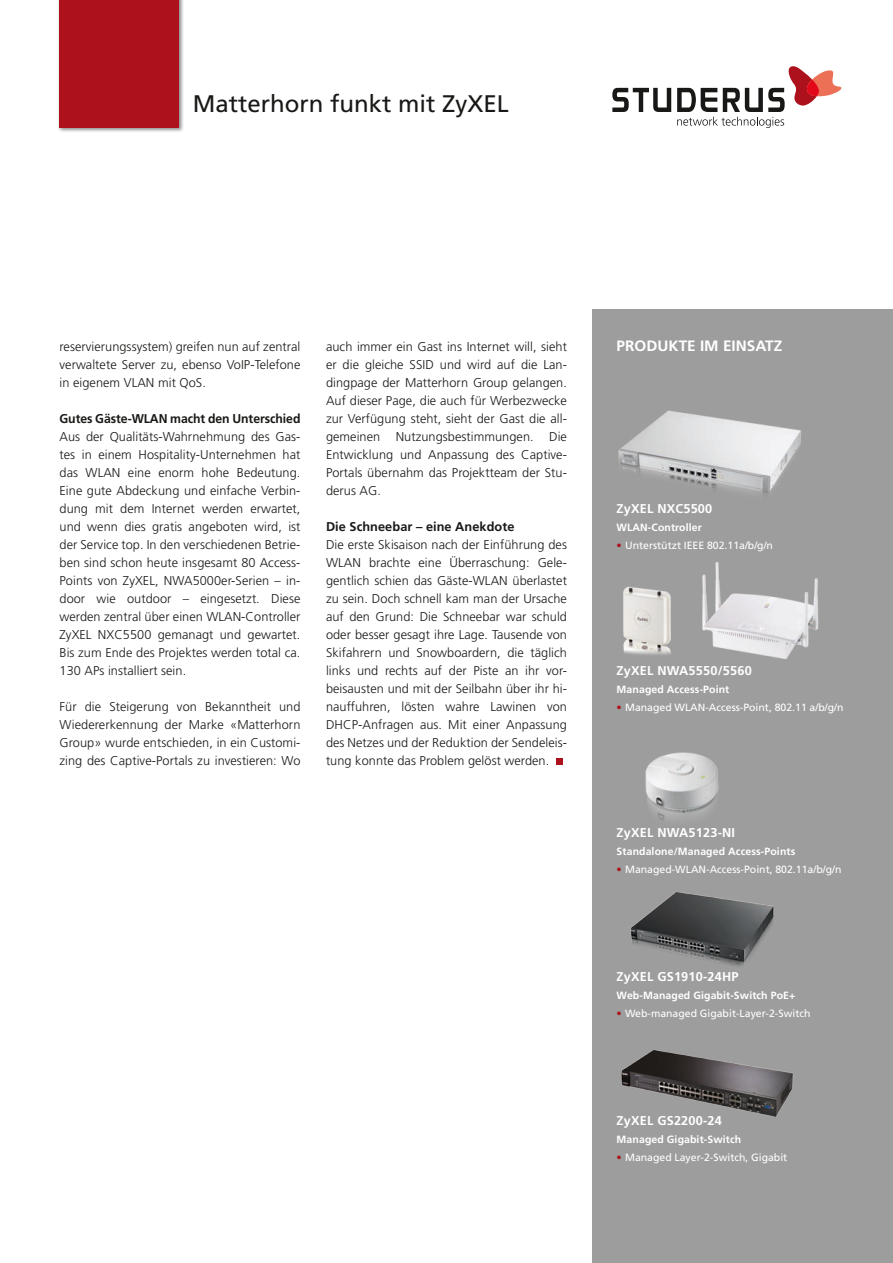
<style>
.page{position:relative;width:893px;height:1263px;background:#fff}
.page>*{position:absolute;margin:0;border:0;box-sizing:border-box;transform-origin:0 0}
.t1{font:24px "Frutiger";color:#181816}
.t2{font:700 15px "Frutiger";color:#fff}
.t3{font:300 12.75px/18px "Frutiger";letter-spacing:.005em;color:#181816;text-align:justify}
.t4{font:700 12.75px "Frutiger";letter-spacing:.015em;color:#fff}
.t5{font:700 12.75px "Frutiger";letter-spacing:-.005em;color:#181816;scale:.96 1}
.t6{font:700 12.75px "Frutiger";letter-spacing:-.005em;color:#181816}
.t7{font:10.5px "Frutiger";color:#fff}
.t8{font:700 10.5px "Frutiger";letter-spacing:.01em;color:#fff}
.s1{color:#ad111c}
</style>
<div class="page">
<div style="left:58px;top:0;width:126px;height:133px;background:#181816;opacity:.5"></div>
<div style="left:60px;top:0;width:119px;height:128px;background:#ad111c"></div>
<svg style="left:612px;top:88px;width:59px;height:24px"></svg>
<svg style="left:677px;top:66px;width:164px;height:62px"></svg>
<div style="left:592px;top:310px;width:301px;height:953px;background:#9d9d9d"></div>
<div style="left:556px;top:759px;width:7px;height:6px;background:#ad111c"></div>
<img style="left:618px;top:410px;width:183px;height:83px">
<img style="left:623px;top:586px;width:48px;height:69px">
<img style="left:702px;top:562px;width:117px;height:98px">
<img style="left:645px;top:752px;width:74px;height:68px">
<img style="left:631px;top:892px;width:143px;height:74px">
<img style="left:621px;top:1050px;width:172px;height:67px">
<h1 class="t1" style="left:193px;top:90px;width:318px">Matterhorn funkt mit ZyXEL</h1>
<p class="t3" style="left:60px;top:338px;width:242px">reservierungssystem) greifen nun auf zentral</p>
<p class="t2" style="left:617px;top:337px;width:158px">Produkte im Ei nsatz</p>
<p class="t3" style="left:60px;top:356px;width:242px">verwaltete Server zu, ebenso VoIP-Telefone in eigenem VLAN mit QoS.</p>
<p class="t5" style="left:60px;top:411px;width:97px">Gutes Gäste-WLAN</p>
<p class="t5" style="left:170px;top:411px;width:137px">macht den Unterschied</p>
<p class="t3" style="left:60px;top:428px;width:242px">Aus der Qualitäts-Wahrnehmung des Gas&shy;tes in einem Hospitality-Unternehmen hat das WLAN eine enorm hohe Bedeutung.<br>Eine gute Abdeckung und einfache Verbin&shy;dung mit dem Internet werden erwartet, und wenn dies gratis angeboten wird, ist der Service top. In den verschiedenen Betrie&shy;ben sind schon heute insgesamt 80 Access-Points von ZyXEL, NWA5000er-Serien – in&shy;door wie outdoor – eingesetzt. Diese werden zentral über einen WLAN-Controller ZyXEL NXC5500 gemanagt und gewartet.<br>Bis zum Ende des Projektes werden total ca.<br>130 APs installiert sein.</p>
<p class="t3" style="left:60px;top:698px;width:242px">Für die Steigerung von Bekanntheit und Wiedererkennung der Marke «Matterhorn Group» wurde entschieden, in ein Customi&shy;zing des Captive-Portals zu investieren: Wo</p>
<p class="t3" style="left:326px;top:338px;width:242px">auch immer ein Gast ins Internet will, sieht er die gleiche SSID und wird auf die Lan&shy;dingpage der Matterhorn Group gelangen.<br>Auf dieser Page, die auch für Werbezwecke zur Verfügung steht, sieht der Gast die all&shy;gemeinen Nutzungsbestimmungen. Die Entwicklung und Anpassung des Captive-Portals übernahm das Projektteam der Stu&shy;derus AG.</p>
<p class="t6" style="left:326px;top:519px;width:190px">Die Schneebar – eine Anekdote</p>
<p class="t3" style="left:326px;top:536px;width:242px">Die erste Skisaison nach der Einführung des WLAN brachte eine Überraschung: Gele&shy;gentlich schien das Gäste-WLAN überlastet zu sein. Doch schnell kam man der Ursache auf den Grund: Die Schneebar war schuld oder besser gesagt ihre Lage. Tausende von Skifahrern und Snowboardern, die täglich links und rechts auf der Piste an ihr vor&shy;beisausten und mit der Seilbahn über ihr hi&shy;nauffuhren, lösten wahre Lawinen von DHCP-Anfragen aus. Mit einer Anpassung des Netzes und der Reduktion der Sendeleis&shy;tung konnte das Problem gelöst werden.</p>
<p class="t4" style="left:617px;top:501px;width:97px">ZyXEL NXC5500</p>
<p class="t8" style="left:617px;top:521px;width:18px">WLAN</p>
<p class="t8" style="left:648px;top:521px;width:55px">-Controller</p>
<p class="t7" style="left:617px;top:539px;width:158px"><span class="s1">•</span> Unterstützt IEEE 802.11a/b/g/n</p>
<p class="t4" style="left:617px;top:663px;width:137px">ZyXEL NWA5550/5560</p>
<p class="t8" style="left:617px;top:683px;width:114px">Managed Access-Point</p>
<p class="t7" style="left:617px;top:701px;width:228px"><span class="s1">•</span> Managed WLAN-Access-Point, 802.11 a/b/g/n</p>
<p class="t4" style="left:617px;top:825px;width:120px">ZyXEL NWA5123-NI</p>
<p class="t8" style="left:617px;top:845px;width:180px">Standalone/Managed Access-Points</p>
<p class="t7" style="left:617px;top:863px;width:226px"><span class="s1">•</span> Managed-WLAN-Access-Point, 802.11a/b/g/n</p>
<p class="t4" style="left:617px;top:969px;width:124px">ZyXEL GS1910-24HP</p>
<p class="t8" style="left:617px;top:989px;width:180px">Web-Managed Gigabit-Switch PoE+</p>
<p class="t7" style="left:617px;top:1007px;width:195px"><span class="s1">•</span> Web-managed Gigabit-Layer-2-Switch</p>
<p class="t4" style="left:617px;top:1113px;width:107px">ZyXEL GS2200-24</p>
<p class="t8" style="left:617px;top:1133px;width:126px">Managed Gigabit-Switch</p>
<p class="t7" style="left:617px;top:1151px;width:172px"><span class="s1">•</span> Managed Layer-2-Switch, Gigabit</p>
</div>
